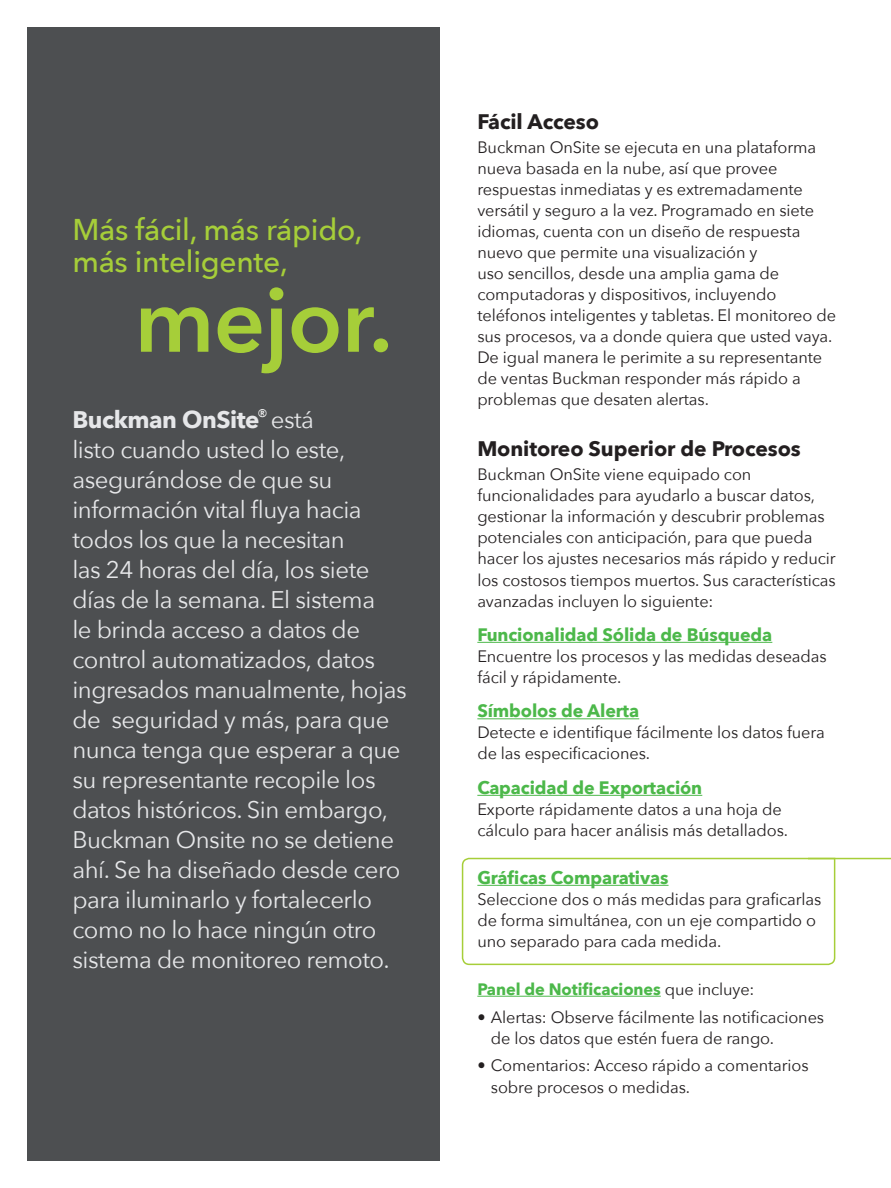
<style>
.page{position:relative;width:891px;height:1188px;background:#fff}
.page>*{position:absolute;margin:0;border:0;box-sizing:border-box;transform-origin:0 0}
.t1{font:600 90px "Avenir Next";letter-spacing:-.01em;color:#a6ce39}
.t2{font:500 30px/31.5px "Avenir Next";letter-spacing:-.01em;color:#a6ce39}
.t3{font:24px/30px "Avenir Next";letter-spacing:-.02em;color:#e6e7e9}
.t4{font:700 21px "Avenir Next";letter-spacing:-.005em;color:#231f20}
.t5{font:700 18px "Avenir Next";letter-spacing:-.005em;color:#4cb84a}
.t6{font:16.5px/21px "Avenir Next";letter-spacing:-.005em;color:#231f20}
.t7{font:700 16.5px "Avenir Next";letter-spacing:-.005em;color:#4cb84a}
.s1{font-weight:700}
.s2{font-weight:400;color:#231f20}
</style>
<div class="page">
<div style="left:27px;top:27px;width:413px;height:1134px;background:#4d4f51"></div>
<hr style="left:477px;top:642px;width:295px;height:1px;background:#4cb84a">
<hr style="left:477px;top:718px;width:162px;height:1px;background:#4cb84a">
<hr style="left:477px;top:795px;width:225px;height:1px;background:#4cb84a">
<hr style="left:477px;top:996px;width:184px;height:1px;background:#4cb84a">
<hr style="left:808px;top:858px;width:83px;height:1px;background:#a6ce39">
<svg style="left:461px;top:857px;width:375px;height:109px"></svg>
<h2 class="t2" style="left:72px;top:213px;width:292px">Más fácil, más rápido, más inteligente,</h2>
<h1 class="t1" style="left:134px;top:243px;width:260px">mejor.</h1>
<p class="t3" style="left:72px;top:404px;width:336px"><span class="s1">Buckman OnSite</span><sup>®</sup> está<br>listo cuando usted lo este, asegurándose de que su información vital fluya hacia todos los que la necesitan<br>las 24 horas del día, los siete días de la semana. El sistema<br>le brinda acceso a datos de control automatizados, datos ingresados manualmente, hojas de seguridad y más, para que nunca tenga que esperar a que su representante recopile los datos históricos. Sin embargo,<br>Buckman Onsite no se detiene ahí. Se ha diseñado desde cero para iluminarlo y fortalecerlo como no lo hace ningún otro sistema de monitoreo remoto.</p>
<p class="t4" style="left:477px;top:103px;width:123px">Fácil Acceso</p>
<p class="t6" style="left:477px;top:136px;width:360px">Buckman OnSite se ejecuta en una plataforma nueva basada en la nube, así que provee respuestas inmediatas y es extremadamente versátil y seguro a la vez. Programado en siete idiomas, cuenta con un diseño de respuesta nuevo que permite una visualización y<br>uso sencillos, desde una amplia gama de computadoras y dispositivos, incluyendo teléfonos inteligentes y tabletas. El monitoreo de sus procesos, va a donde quiera que usted vaya.<br>De igual manera le perimite a su representante de ventas Buckman responder más rápido a problemas que desaten alertas.</p>
<p class="t4" style="left:477px;top:431px;width:325px">Monitoreo Superior de Procesos</p>
<p class="t6" style="left:477px;top:464px;width:360px">Buckman OnSite viene equipado con funcionalidades para ayudarlo a buscar datos, gestionar la información y descubrir problemas potenciales con anticipación, para que pueda hacer los ajustes necesarios más rápido y reducir los costosos tiempos muertos. Sus características avanzadas incluyen lo siguiente:</p>
<p class="t5" style="left:477px;top:619px;width:296px">Funcionalidad Sólida de Búsqueda</p>
<p class="t6" style="left:477px;top:645px;width:351px">Encuentre los procesos y las medidas deseadas fácil y rápidamente.</p>
<p class="t5" style="left:477px;top:696px;width:163px">Símbolos de Alerta</p>
<p class="t6" style="left:477px;top:722px;width:349px">Detecte e identifique fácilmente los datos fuera de las especificaciones.</p>
<p class="t5" style="left:477px;top:772px;width:226px">Capacidad de Exportación</p>
<p class="t6" style="left:477px;top:798px;width:312px">Exporte rápidamente datos a una hoja de cálculo para hacer análisis más detallados.</p>
<p class="t5" style="left:477px;top:862px;width:193px">Gráficas Comparativas</p>
<p class="t6" style="left:477px;top:888px;width:346px">Seleccione dos o más medidas para graficarlas de forma simultánea, con un eje compartido o uno separado para cada medida.</p>
<p class="t7" style="left:477px;top:975px;width:279px">Panel de Notificaciones <span class="s2">que incluye:</span></p>
<p class="t6" style="left:491px;top:1006px;width:335px;text-indent:-13px">• Alertas: Observe fácilmente las notificaciones de los datos que estén fuera de rango.</p>
<p class="t6" style="left:491px;top:1055px;width:319px;text-indent:-13px">• Comentarios: Acceso rápido a comentarios sobre procesos o medidas.</p>
</div>
